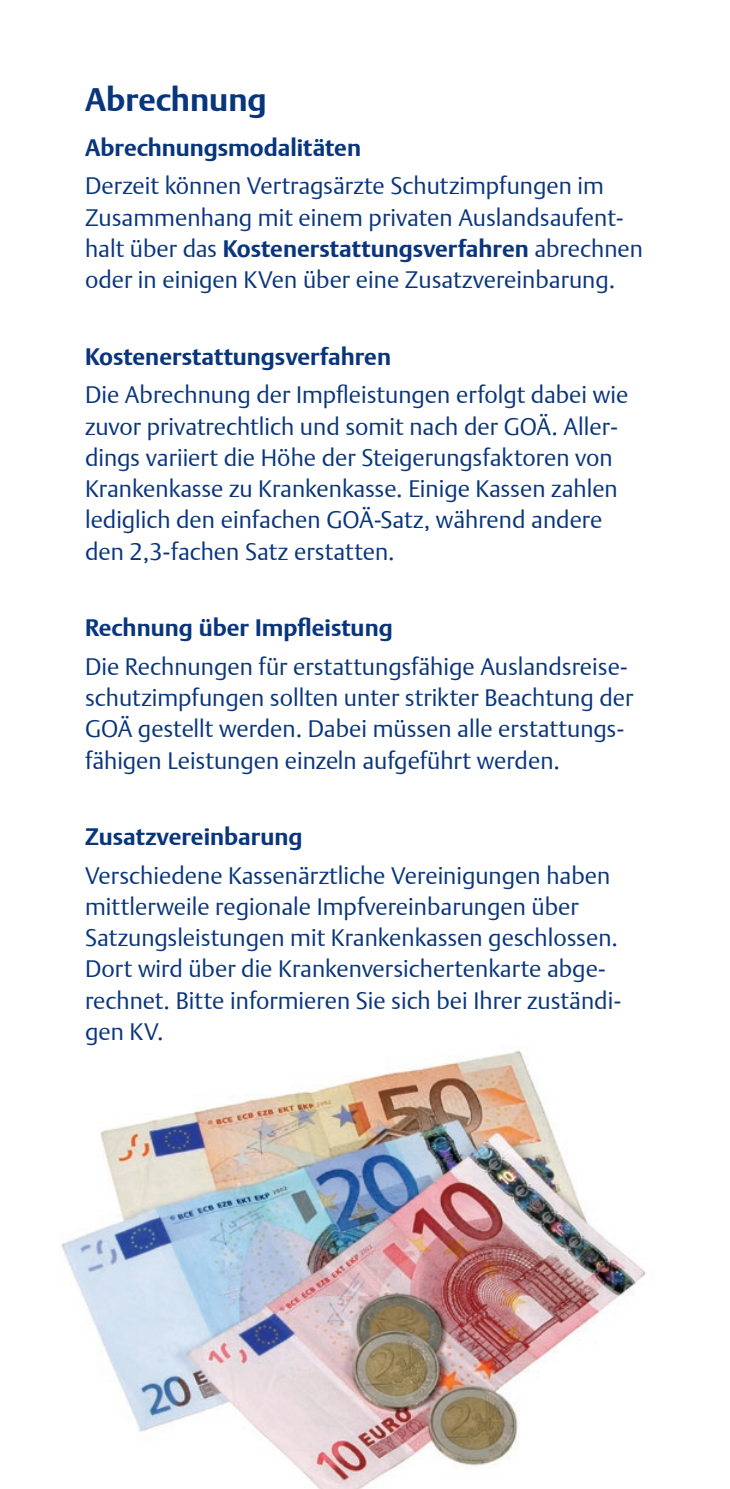
<style>
.page{position:relative;width:730px;height:1489px;background:#fff}
.page>*{position:absolute;margin:0;border:0;box-sizing:border-box;transform-origin:0 0}
.t1{font:700 32.5px "Thieme Argo 2011";color:#08357c}
.t2{font:300 23.75px/31.2px "Thieme Argo 2011";color:#08357c}
.t3{font:700 23.75px "Thieme Argo 2011";color:#08357c}
.s1{font-weight:700}
</style>
<div class="page">
<img style="left:61px;top:1050px;width:585px;height:438px">
<h1 class="t1" style="left:85px;top:77px;width:183px">Abrechnung</h1>
<p class="t3" style="left:85px;top:132px;width:277px">Abrechnungsmodalitäten</p>
<p class="t2" style="left:85px;top:170px;width:559px">Derzeit können Vertragsärzte Schutzimpfungen im Zusammenhang mit einem privaten Auslandsaufent&shy;halt über das <span class="s1">Kostenerstattungsverfahren</span> abrechnen oder in einigen KVen über eine Zusatzvereinbarung.</p>
<p class="t3" style="left:85px;top:340px;width:307px">Kostenerstattungsverfahren</p>
<p class="t2" style="left:85px;top:379px;width:545px">Die Abrechnung der Impfleistungen erfolgt dabei wie zuvor privatrechtlich und somit nach der GOÄ. Aller&shy;dings variiert die Höhe der Steigerungsfaktoren von Krankenkasse zu Krankenkasse. Einige Kassen zahlen lediglich den einfachen GOÄ-Satz, während andere den 2,3-fachen Satz erstatten.</p>
<p class="t3" style="left:85px;top:612px;width:309px">Rechnung über Impfleistung</p>
<p class="t2" style="left:85px;top:650px;width:550px">Die Rechnungen für erstattungsfähige Auslandsreise&shy;schutzimpfungen sollten unter strikter Beachtung der GOÄ gestellt werden. Dabei müssen alle erstattungs&shy;fähigen Leistungen einzeln aufgeführt werden.</p>
<p class="t3" style="left:85px;top:820px;width:219px">Zusatzvereinbarung</p>
<p class="t2" style="left:85px;top:859px;width:538px">Verschiedene Kassenärztliche Vereinigungen haben mittlerweile regionale Impfvereinbarungen über Satzungsleistungen mit Krankenkassen geschlossen.<br>Dort wird über die Krankenversichertenkarte abge&shy;rechnet. Bitte informieren Sie sich bei Ihrer zuständi&shy;gen KV.</p>
</div>
